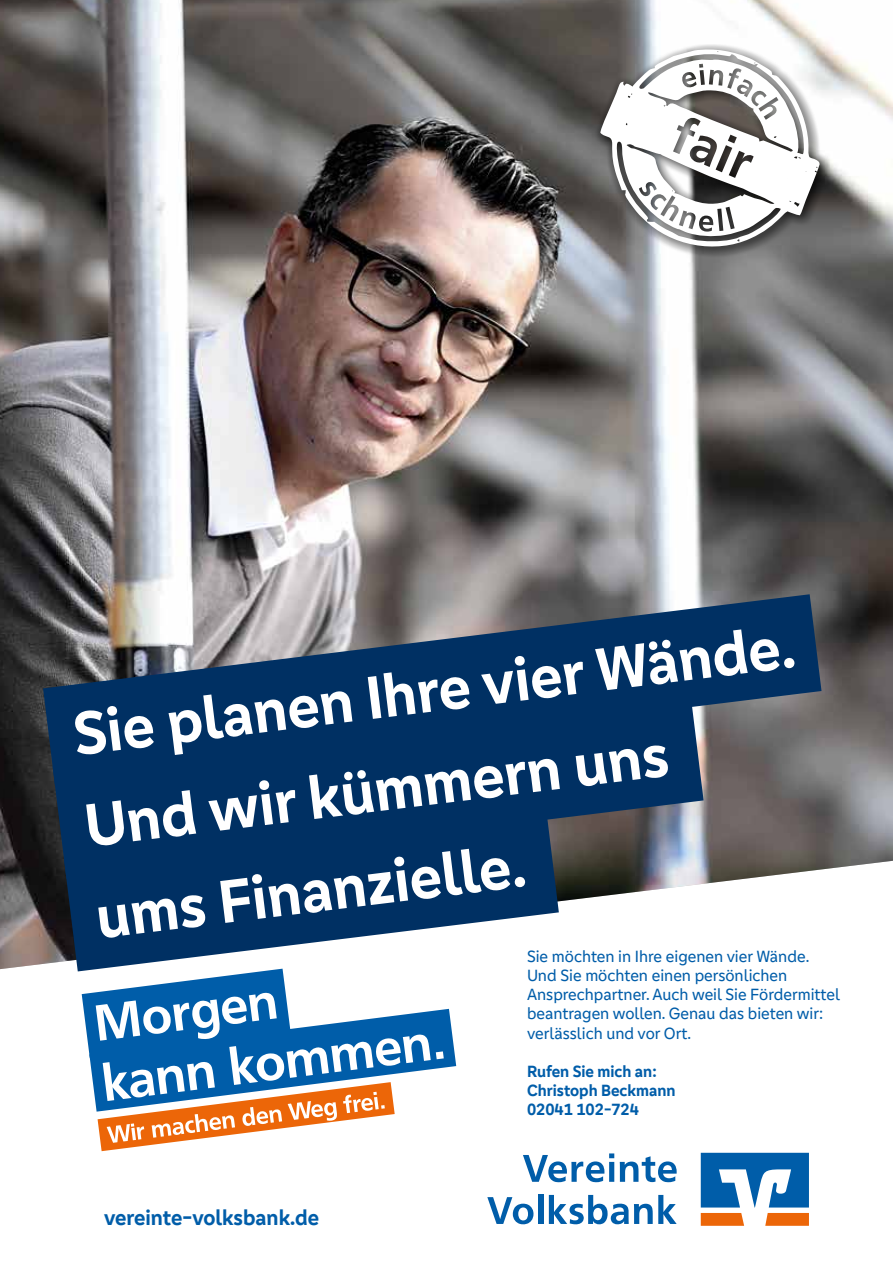
<style>
.page{position:relative;width:893px;height:1263px;background:#fff}
.page>*{position:absolute;margin:0;border:0;box-sizing:border-box;transform-origin:0 0}
.t1{font:700 62.85px/92.2px "Genos GFG";color:#fff}
.t2{font:700 22.2px "Genos GFG";color:#005da9}
.t3{font:16.8px/19.2px "Genos GFG";color:#005da9}
.t4{font:700 16.8px/19.2px "Genos GFG";color:#005da9}
</style>
<div class="page">
<img style="left:0;top:0;width:893px;height:969px">
<svg style="left:82px;top:971px;width:374px;height:180px"></svg>
<svg style="left:765px;top:1213px;width:44px;height:13px"></svg>
<svg style="left:701px;top:1213px;width:43px;height:13px"></svg>
<svg style="left:701px;top:1153px;width:108px;height:54px"></svg>
<svg style="left:487px;top:1197px;width:46px;height:27px"></svg>
<div style="left:538px;top:1195px;width:5px;height:29px;background:#005da9"></div>
<svg style="left:549px;top:1195px;width:128px;height:29px"></svg>
<svg style="left:523px;top:1153px;width:91px;height:29px"></svg>
<svg style="left:620px;top:1156px;width:57px;height:26px"></svg>
<svg style="left:595px;top:44px;width:235px;height:214px"></svg>
<svg style="left:599px;top:48px;width:222px;height:206px"></svg>
<svg style="left:43px;top:594px;width:778px;height:191px;background:#4c6076"></svg>
<svg style="left:53px;top:688px;width:651px;height:191px;background:#0d3763"></svg>
<svg style="left:64px;top:800px;width:495px;height:171px;fill:#003063"></svg>
<h1 class="t1" style="left:68px;top:689px;width:728px;rotate:-7deg">Sie planen Ihre vier Wände.<br>Und wir kümmern uns<br>ums Finanzielle.</h1>
<h2 class="t2" style="left:104px;top:1205px;width:217px">vereinte-volksbank.de</h2>
<p class="t3" style="left:527px;top:947px;width:315px">Sie möchten in Ihre eigenen vier Wände.<br>Und Sie möchten einen persönlichen Ansprechpartner. Auch weil Sie Fördermittel beantragen wollen. Genau das bieten wir: verlässlich und vor Ort.</p>
<p class="t4" style="left:527px;top:1062px;width:150px">Rufen Sie mich an:<br>Christoph Beckmann<br>02041 102-724</p>
</div>
